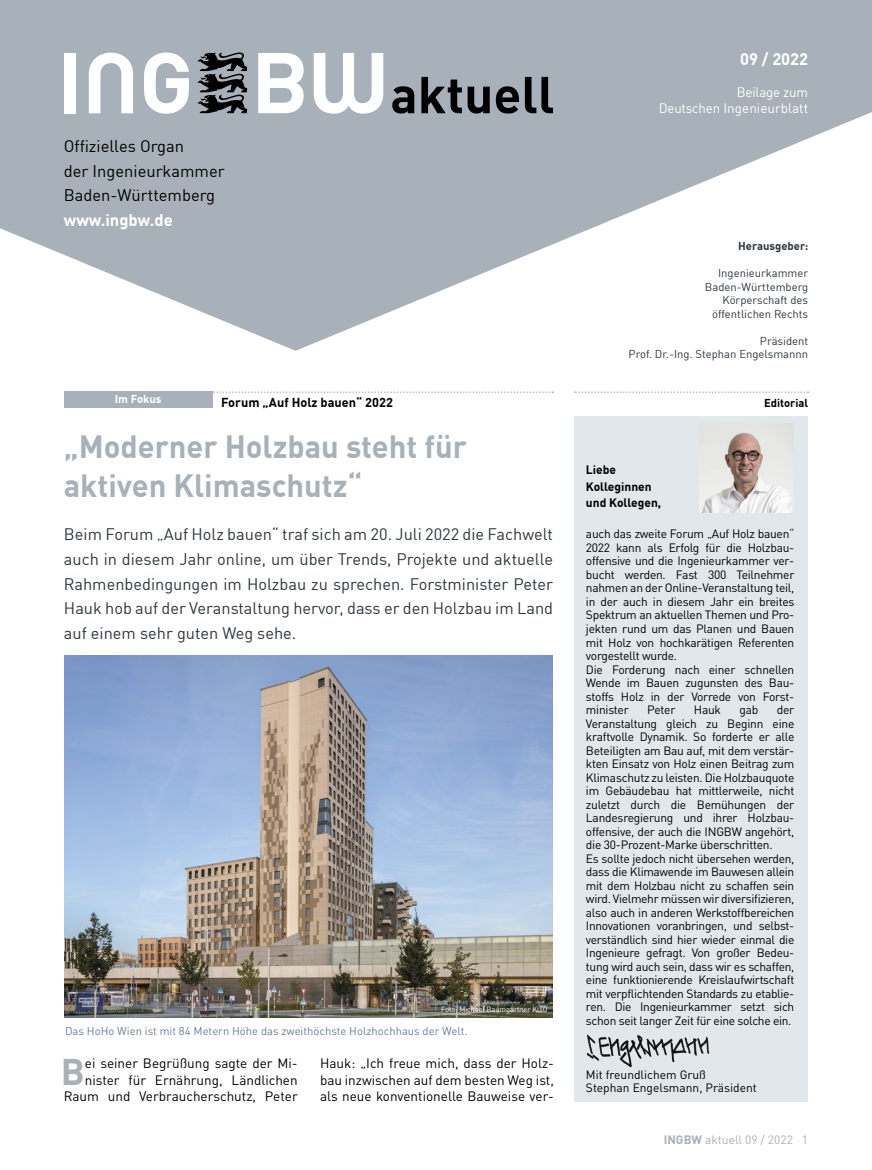
<style>
.page{position:relative;width:872px;height:1170px;background:#fff}
.page>*{position:absolute;margin:0;border:0;box-sizing:border-box;transform-origin:0 0}
.t1{font:700 51px "DIN Offc";color:#000}
.t2{font:700 36.6px "DINOT";color:#a8b1b9}
.t3{font:700 31.5px/39px "DIN Offc";color:#a8b1b9}
.t4{font:16.5px/24.8px "DIN Offc";color:#000}
.t5{font:700 16.5px "DIN Offc";color:#fff}
.t6{font:16.35px/24.8px "DIN Offc";color:#2e373d;text-align:justify}
.t7{font:13.5px/16.5px "DINOT";color:#000;text-align:right}
.t8{font:13.5px/16.5px "DIN Offc";letter-spacing:-.01em;color:#fff;text-align:right}
.t9{font:700 12.75px "DIN Offc";color:#000}
.t10{font:12px/13.5px "DINOT";letter-spacing:-.02em;color:#000}
.t11{font:12px "DINOT";color:#000}
.t12{font:700 12px/16.5px "DIN Offc";color:#000}
.t13{font:12px "DIN Offc";color:#a8b1b9}
.t14{font:11.25px/13.5px "DIN Offc";color:#2e373d;text-align:right}
.t15{font:11.25px "DINOT";color:#6d808d}
.t16{font:700 11.25px "DIN Offc";color:#2e373d}
.t17{font:700 11.25px "DIN Offc";color:#000}
.t18{font:700 11.25px "DIN Offc";color:#fff}
.t19{font:7.5px "DIN Offc";letter-spacing:-.015em;color:#fff}
.s1{font-weight:700}
</style>
<div class="page">
<svg style="left:0;top:0;width:872px;height:351px;fill:#a8b1b9"></svg>
<div style="left:574px;top:416px;width:233px;height:685px;background:#e1e7eb"></div>
<div style="left:64px;top:391px;width:149px;height:17px;background:#a8b1b9"></div>
<svg style="left:213px;top:391px;width:340px;height:2px"></svg>
<div style="left:64px;top:53px;width:12px;height:60px;background:#fff"></div>
<svg style="left:89px;top:53px;width:44px;height:60px"></svg>
<svg style="left:144px;top:52px;width:45px;height:62px"></svg>
<svg style="left:198px;top:52px;width:49px;height:61px;background:#52565a"></svg>
<svg style="left:314px;top:53px;width:69px;height:61px"></svg>
<svg style="left:258px;top:53px;width:46px;height:60px"></svg>
<svg style="left:575px;top:391px;width:233px;height:2px"></svg>
<img style="left:699px;top:423px;width:94px;height:89px">
<img style="left:587px;top:1034px;width:123px;height:32px">
<img style="left:65px;top:655px;width:488px;height:362px">
<h3 class="t4" style="left:64px;top:133px;width:162px">Offizielles Organ<br>der Ingenieurkammer<br>Baden-Württemberg</h3>
<h3 class="t5" style="left:64px;top:209px;width:110px">www.ingbw.de</h3>
<h1 class="t1" style="left:390px;top:61px;width:166px">aktuell</h1>
<h3 class="t5" style="left:740px;top:48px;width:70px">09 / 2022</h3>
<p class="t8" style="left:658px;top:83px;width:151px">Beilage zum<br>Deutschen Ingenieurblatt</p>
<p class="t16" style="left:738px;top:239px;width:71px">Herausgeber:</p>
<p class="t14" style="left:705px;top:266px;width:105px">Ingenieurkammer<br>Baden-Württemberg<br>Körperschaft des öffentlichen Rechts</p>
<p class="t14" style="left:628px;top:334px;width:181px">Präsident<br>Prof. Dr.-Ing. Stephan Engelsmannn</p>
<p class="t18" style="left:115px;top:392px;width:48px">Im Fokus</p>
<p class="t17" style="left:764px;top:396px;width:46px">Editorial</p>
<p class="t9" style="left:221px;top:394px;width:173px">Forum „Auf Holz bauen“ 2022</p>
<h3 class="t3" style="left:64px;top:425px;width:404px">„Moderner Holzbau steht für aktiven Klimaschutz“</h3>
<p class="t6" style="left:64px;top:521px;width:490px">Beim Forum „Auf Holz bauen“ traf sich am 20. Juli 2022 die Fachwelt auch in diesem Jahr online, um über Trends, Projekte und aktuelle Rahmenbedingungen im Holzbau zu sprechen. Forstminister Peter Hauk hob auf der Veranstaltung hervor, dass er den Holzbau im Land auf einem sehr guten Weg sehe.</p>
<p class="t19" style="left:441px;top:1004px;width:108px">Foto: Michael Baumgartner KiTO</p>
<p class="t15" style="left:65px;top:1024px;width:404px">Das HoHo Wien ist mit 84 Metern Höhe das zweithöchste Holzhochhaus der Welt.</p>
<p class="t7" style="left:64px;top:1054px;width:235px">ei seiner Begrüßung sagte der Mi&shy;nister für Ernährung, Ländlichen<br>Raum und Verbraucherschutz, Peter</p>
<p class="t7" style="left:320px;top:1054px;width:235px;text-align:justify">Hauk: „Ich freue mich, dass der Holz&shy;bau inzwischen auf dem besten Weg ist, als neue konventionelle Bauweise ver-</p>
<h2 class="t2" style="left:61px;top:1047px;width:26px">B</h2>
<p class="t12" style="left:586px;top:461px;width:77px">Liebe<br>Kolleginnen und Kollegen,</p>
<p class="t10" style="left:586px;top:527px;width:210px">auch das zweite Forum „Auf Holz bauen“ 2022 kann als Erfolg für die Holzbau&shy;offensive und die Ingenieurkammer ver&shy;bucht werden. Fast 300 Teilnehmer nahmen an der Online-Veranstaltung teil, in der auch in diesem Jahr ein breites Spektrum an aktuellen Themen und Pro&shy;jekten rund um das Planen und Bauen mit Holz von hochkarätigen Referenten vorgestellt wurde.<br>Die Forderung nach einer schnellen Wende im Bauen zugunsten des Bau&shy;stoffs Holz in der Vorrede von Forst&shy;minister</p>
<p class="t10" style="left:586px;top:702px;width:210px;text-indent:191px">der Veranstaltung gleich zu Beginn eine kraftvolle Dynamik. So forderte er alle Beteiligten am Bau auf, mit dem verstär&shy;kten Einsatz von Holz einen Beitrag zum Klimaschutz zu leisten. Die Holzbauquote im Gebäudebau hat mittlerweile, nicht zuletzt durch die Bemühungen der Landesregierung und ihrer Holzbau&shy;offensive, der auch die INGBW angehört, die 30-Prozent-Marke überschritten.<br>Es sollte jedoch nicht übersehen werden, dass die Klimawende im Bauwesen allein mit dem Holzbau nicht zu schaffen sein wird. Vielmehr müssen wir diversifizieren, also auch in anderen Werkstoffbereichen Innovationen voranbringen, und selbst&shy;verständlich sind hier wieder einmal die Ingenieure gefragt. Von großer Bedeu&shy;tung wird auch sein, dass wir es schaffen, eine funktionierende Kreislaufwirtschaft mit verpflichtenden Standards zu etablie&shy;ren. Die Ingenieurkammer setzt sich schon seit langer Zeit für eine solche ein.</p>
<p class="t10" style="left:647px;top:702px;width:30px">Peter</p>
<p class="t10" style="left:694px;top:702px;width:29px">Hauk</p>
<p class="t10" style="left:739px;top:702px;width:20px">gab</p>
<p class="t11" style="left:586px;top:1066px;width:121px">Mit freundlichem Gruß</p>
<p class="t11" style="left:586px;top:1080px;width:172px">Stephan Engelsmann, Präsident</p>
<p class="t13" style="left:663px;top:1131px;width:146px"><span class="s1">INGBW</span> aktuell 09 / 2022 1</p>
</div>
